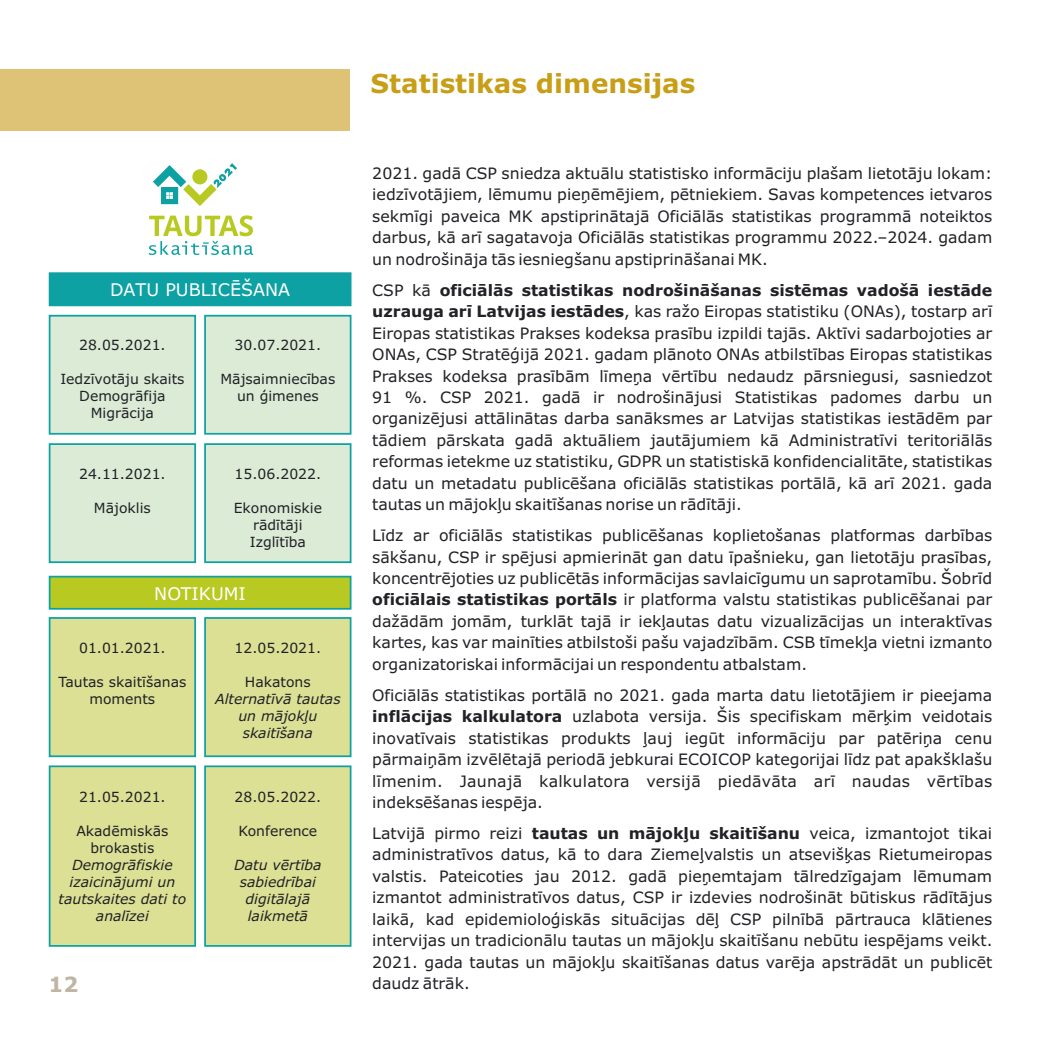
<style>
.page{position:relative;width:1042px;height:1042px;background:#fff}
.page>*{position:absolute;margin:0;border:0;box-sizing:border-box;transform-origin:0 0}
.t1{font:700 26.25px "Verdana";color:#c99e17}
.t2{font:700 21px "Verdana";color:#bfb5a3}
.t3{font:17.5px "Verdana";color:#fff}
.t4{font:15.75px/21.3px "Verdana";color:#212126;text-align:justify}
.t5{font:14px/17px "Verdana";color:#212126;text-align:center}
.t6{font:italic 14px/17px "Verdana";color:#212126;text-align:center}
.s1{font-weight:700}
</style>
<div class="page">
<svg style="left:149px;top:215px;width:104px;height:40px"></svg>
<svg style="left:153px;top:163px;width:84px;height:43px"></svg>
<div style="left:49px;top:272px;width:302px;height:34px;background:#0da1a3;border:2px solid #0da1a3"></div>
<div style="left:49px;top:576px;width:302px;height:34px;background:#b8c921;border:2px solid #0da1a3"></div>
<div style="left:49px;top:315px;width:147px;height:120px;background:#dbebd6;border:2px solid #0da1a3"></div>
<div style="left:204px;top:315px;width:147px;height:120px;background:#dbebd6;border:2px solid #0da1a3"></div>
<div style="left:49px;top:443px;width:147px;height:120px;background:#dbebd6;border:2px solid #0da1a3"></div>
<div style="left:204px;top:443px;width:147px;height:120px;background:#dbebd6;border:2px solid #0da1a3"></div>
<div style="left:49px;top:617px;width:147px;height:140px;background:#dbe094;border:2px solid #0da1a3"></div>
<div style="left:204px;top:617px;width:147px;height:140px;background:#dbe094;border:2px solid #0da1a3"></div>
<div style="left:49px;top:765px;width:147px;height:182px;background:#dbe094;border:2px solid #0da1a3"></div>
<div style="left:204px;top:765px;width:147px;height:182px;background:#dbe094;border:2px solid #0da1a3"></div>
<div style="left:0;top:69px;width:350px;height:61px;background:#dec275"></div>
<p class="t3" style="left:110px;top:283px;width:181px">DATU PUBLICÇÐANA</p>
<p class="t5" style="left:79px;top:338px;width:88px">28.05.2021.</p>
<p class="t5" style="left:60px;top:372px;width:126px">Iedzîvotâju skaits<br>Demogrâfija<br>Migrâcija</p>
<p class="t5" style="left:79px;top:466px;width:88px">24.11.2021.</p>
<p class="t5" style="left:94px;top:500px;width:58px">Mâjoklis</p>
<p class="t5" style="left:235px;top:338px;width:88px">30.07.2021.</p>
<p class="t5" style="left:220px;top:372px;width:116px">Mâjsaimniecîbas un ìimenes</p>
<p class="t5" style="left:235px;top:466px;width:88px">15.06.2022.</p>
<p class="t5" style="left:234px;top:500px;width:90px">Ekonomiskie râdîtâji<br>Izglîtîba</p>
<p class="t3" style="left:154px;top:586px;width:93px">NOTIKUMI</p>
<p class="t5" style="left:79px;top:641px;width:88px">01.01.2021.</p>
<p class="t5" style="left:58px;top:675px;width:129px">Tautas skaitîðanas moments</p>
<p class="t5" style="left:79px;top:789px;width:88px">21.05.2021.</p>
<p class="t5" style="left:76px;top:823px;width:94px">Akadçmiskâs brokastis</p>
<p class="t6" style="left:59px;top:857px;width:129px">Demogrâfiskie izaicinâjumi un tautskaites dati to analîzei</p>
<h2 class="t2" style="left:48px;top:976px;width:31px">12</h2>
<p class="t5" style="left:235px;top:641px;width:88px">12.05.2021.</p>
<p class="t5" style="left:245px;top:675px;width:67px">Hakatons</p>
<p class="t6" style="left:215px;top:692px;width:127px">Alternatîvâ tautas un mâjokïu skaitîðana</p>
<p class="t5" style="left:235px;top:789px;width:88px">28.05.2022.</p>
<p class="t5" style="left:238px;top:823px;width:80px">Konference</p>
<p class="t6" style="left:234px;top:857px;width:89px">Datu vçrtîba sabiedrîbai digitâlajâ laikmetâ</p>
<h1 class="t1" style="left:370px;top:73px;width:326px">Statistikas dimensijas</h1>
<p class="t4" style="left:372px;top:164px;width:621px">2021. gadâ CSP sniedza aktuâlu statistisko informâciju plaðam lietotâju lokam: iedzîvotâjiem, lçmumu pieòçmçjiem, pçtniekiem. Savas kompetences ietvaros sekmîgi paveica MK apstiprinâtajâ Oficiâlâs statistikas programmâ noteiktos darbus, kâ arî sagatavoja Oficiâlâs statistikas programmu 2022.–2024. gadam un nodroðinâja tâs iesniegðanu apstiprinâðanai MK.</p>
<p class="t4" style="left:372px;top:281px;width:622px">CSP kâ <span class="s1">oficiâlâs statistikas nodroðinâðanas sistçmas vadoðâ iestâde uzrauga arî Latvijas iestâdes</span>, kas raþo Eiropas statistiku (ONAs), tostarp arî Eiropas statistikas Prakses kodeksa prasîbu izpildi tajâs. Aktîvi sadarbojoties ar ONAs, CSP Stratçìijâ 2021. gadam plânoto ONAs atbilstîbas Eiropas statistikas Prakses kodeksa prasîbâm lîmeòa vçrtîbu nedaudz pârsniegusi, sasniedzot 91 %. CSP 2021. gadâ ir nodroðinâjusi Statistikas padomes darbu un organizçjusi attâlinâtas darba sanâksmes ar Latvijas statistikas iestâdçm par tâdiem pârskata gadâ aktuâliem jautâjumiem kâ Administratîvi teritoriâlâs reformas ietekme uz statistiku, GDPR un statistiskâ konfidencialitâte, statistikas datu un metadatu publicçðana oficiâlâs statistikas portâlâ, kâ arî 2021. gada tautas un mâjokïu skaitîðanas norise un râdîtâji.</p>
<p class="t4" style="left:372px;top:526px;width:621px">Lîdz ar oficiâlâs statistikas publicçðanas koplietoðanas platformas darbîbas sâkðanu, CSP ir spçjusi apmierinât gan datu îpaðnieku, gan lietotâju prasîbas, koncentrçjoties uz publicçtâs informâcijas savlaicîgumu un saprotamîbu. Ðobrîd <span class="s1">oficiâlais statistikas portâls</span> ir platforma valstu statistikas publicçðanai par daþâdâm jomâm, turklât tajâ ir iekïautas datu vizualizâcijas un interaktîvas kartes, kas var mainîties atbilstoði paðu vajadzîbâm. CSB tîmekïa vietni izmanto organizatoriskai informâcijai un respondentu atbalstam.</p>
<p class="t4" style="left:372px;top:686px;width:622px">Oficiâlâs statistikas portâlâ no 2021. gada marta datu lietotâjiem ir pieejama <span class="s1">inflâcijas kalkulatora</span> uzlabota versija. Ðis specifiskam mçríim veidotais inovatîvais statistikas produkts ïauj iegût informâciju par patçriòa cenu pârmaiòâm izvçlçtajâ periodâ jebkurai ECOICOP kategorijai lîdz pat apakðklaðu lîmenim. Jaunajâ kalkulatora versijâ piedâvâta arî naudas vçrtîbas indeksçðanas iespçja.</p>
<p class="t4" style="left:372px;top:824px;width:622px">Latvijâ pirmo reizi <span class="s1">tautas un mâjokïu skaitîðanu</span> veica, izmantojot tikai administratîvos datus, kâ to dara Ziemeïvalstis un atseviðías Rietumeiropas valstis. Pateicoties jau 2012. gadâ pieòemtajam tâlredzîgajam lçmumam izmantot administratîvos datus, CSP ir izdevies nodroðinât bûtiskus râdîtâjus laikâ, kad epidemioloìiskâs situâcijas dçï CSP pilnîbâ pârtrauca klâtienes intervijas un tradicionâlu tautas un mâjokïu skaitîðanu nebûtu iespçjams veikt.<br>2021. gada tautas un mâjokïu skaitîðanas datus varçja apstrâdât un publicçt daudz âtrâk.</p>
</div>
